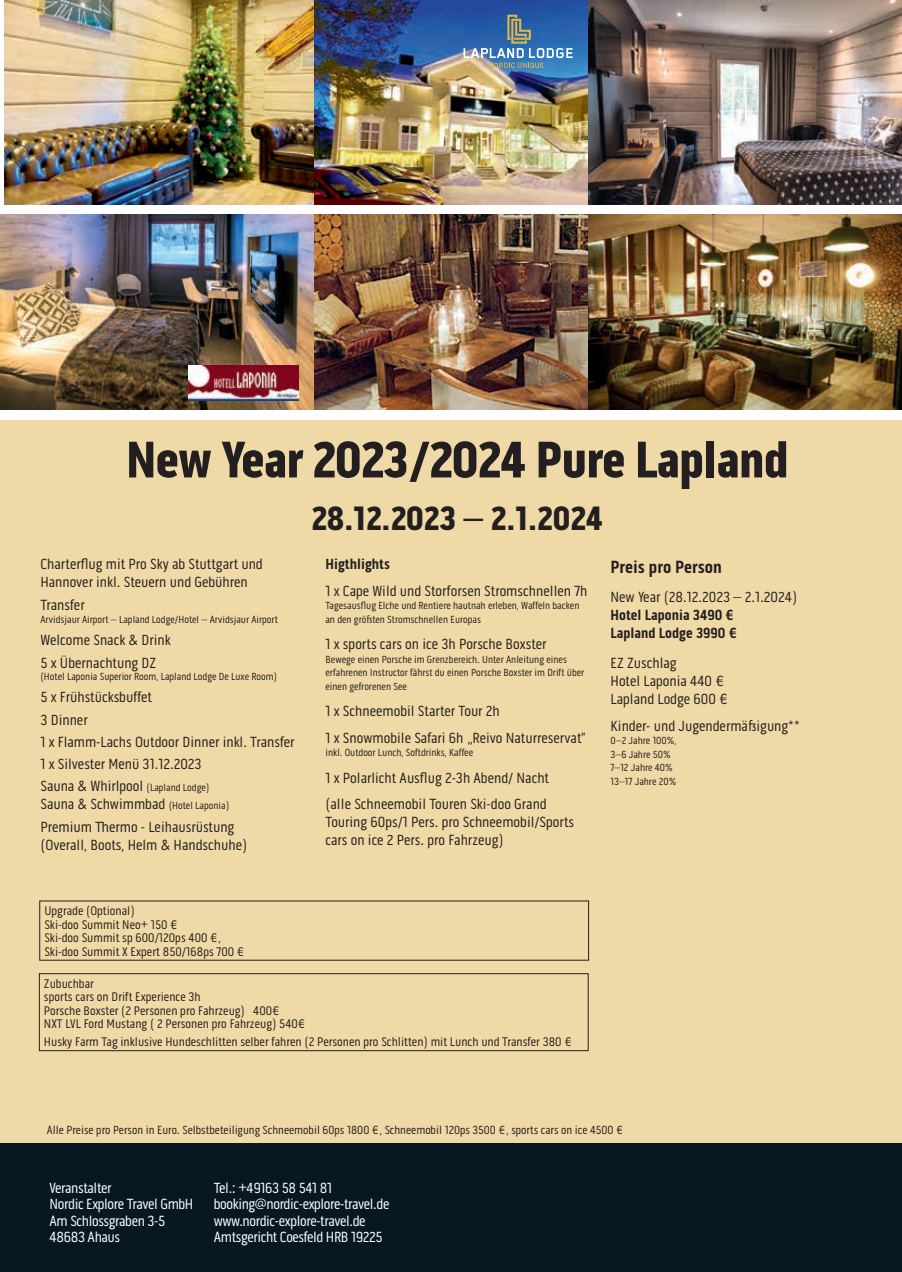
<style>
.page{position:relative;width:902px;height:1272px;background:#fff}
.page>*{position:absolute;margin:0;border:0;box-sizing:border-box;transform-origin:0 0}
.t1{font:900 52.5px "Pill Gothic 300 mg";letter-spacing:-.02em;color:#231f20}
.t2{font:900 34.5px "Pill Gothic 300 mg";color:#231f20}
.t3{font:700 18px "Pill Gothic 300 mg";color:#231f20}
.t4{font:15px/22.2px "Pill Gothic 300 mg";color:#231f20}
.t5{font:15px/16.5px "Pill Gothic 300 mg";letter-spacing:-.025em;color:#fff}
.t6{font:700 15px/18px "Pill Gothic 300 mg";color:#231f20}
.t7{font:12.75px/13.5px "Pill Gothic 300 mg";color:#231f20}
.t8{font:12px "Pill Gothic 300 mg";color:#231f20}
.t9{font:10.5px/13.5px "Pill Gothic 300 mg";color:#231f20}
.s1{font-size:10.5px}
</style>
<div class="page">
<div style="left:0;top:420px;width:901px;height:847px;background:#efd9a6"></div>
<div style="left:0;top:1143px;width:901px;height:128px;background:#071822"></div>
<img style="left:4px;top:0;width:897px;height:204px">
<img style="left:0;top:214px;width:901px;height:196px">
<img style="left:188px;top:365px;width:110px;height:35px">
<svg style="left:463px;top:14px;width:109px;height:54px"></svg>
<div style="left:39px;top:973px;width:549px;height:78px;border:1px solid #231f20"></div>
<h1 class="t1" style="left:126px;top:428px;width:664px">New Year 2023/2024 Pure Lapland</h1>
<h2 class="t2" style="left:311px;top:497px;width:293px">28.12.2023 – 2.1.2024</h2>
<p class="t4" style="left:40px;top:555px;width:224px;line-height:18px">Charterflug mit Pro Sky ab Stuttgart und<br>Hannover inkl. Steuern und Gebühren</p>
<p class="t4" style="left:40px;top:593px;width:46px">Transfer</p>
<p class="t9" style="left:40px;top:612px;width:239px">Arvidsjaur Airport – Lapland Lodge/Hotel – Arvidsjaur Airport</p>
<p class="t4" style="left:40px;top:629px;width:132px">Welcome Snack &amp; Drink<br>5 x Übernachtung DZ</p>
<p class="t9" style="left:40px;top:670px;width:238px">(Hotel Laponia Superior Room, Lapland Lodge De Luxe Room)</p>
<p class="t4" style="left:40px;top:686px;width:255px">5 x Frühstücksbuffet<br>3 Dinner<br>1 x Flamm-Lachs Outdoor Dinner inkl. Transfer<br>1 x Silvester Menü 31.12.2023<br>Sauna &amp; Whirlpool <span class="s1">(Lapland Lodge)</span></p>
<p class="t4" style="left:40px;top:793px;width:195px">Sauna &amp; Schwimmbad <span class="s1">(Hotel Laponia)<br></span>Premium Thermo - Leihausrüstung</p>
<p class="t4" style="left:40px;top:833px;width:208px">(Overall, Boots, Helm &amp; Handschuhe)</p>
<p class="t6" style="left:325px;top:555px;width:66px">Higthlights</p>
<p class="t4" style="left:325px;top:579px;width:263px">1 x Cape Wild und Storforsen Stromschnellen 7h</p>
<p class="t9" style="left:325px;top:599px;width:255px">Tagesausflug Elche und Rentiere hautnah erleben, Waffeln backen an den grössten Stromschnellen Europas</p>
<p class="t4" style="left:325px;top:633px;width:223px">1 x sports cars on ice 3h Porsche Boxster</p>
<p class="t9" style="left:325px;top:652px;width:260px">Bewege einen Porsche im Grenzbereich. Unter Anleitung eines erfahrenen Instructor fährst du einen Porsche Boxster im Drift über einen gefrorenen See</p>
<p class="t4" style="left:325px;top:698px;width:261px;line-height:26.5px">1 x Schneemobil Starter Tour 2h<br>1 x Snowmobile Safari 6h „Reivo Naturreservat“</p>
<p class="t9" style="left:325px;top:746px;width:149px">inkl. Outdoor Lunch, Softdrinks, Kaffee</p>
<p class="t4" style="left:325px;top:764px;width:225px;line-height:26.5px">1 x Polarlicht Ausflug 2-3h Abend/ Nacht (alle Schneemobil Touren Ski-doo Grand</p>
<p class="t4" style="left:325px;top:813px;width:250px;line-height:18px">Touring 60ps/1 Pers. pro Schneemobil/Sports cars on ice 2 Pers. pro Fahrzeug)</p>
<p class="t3" style="left:610px;top:556px;width:113px">Preis pro Person</p>
<p class="t4" style="left:610px;top:585px;width:188px">New Year (28.12.2023 – 2.1.2024)</p>
<p class="t6" style="left:610px;top:605px;width:129px">Hotel Laponia 3490 €<br>Lapland Lodge 3990 €</p>
<p class="t4" style="left:610px;top:654px;width:120px;line-height:18px">EZ Zuschlag<br>Hotel Laponia 440 €<br>Lapland Lodge 600 €</p>
<p class="t4" style="left:610px;top:714px;width:191px">Kinder- und Jugendermäßigung**</p>
<p class="t9" style="left:610px;top:734px;width:67px">0–2 Jahre 100%,<br>3–6 Jahre 50%<br>7–12 Jahre 40%<br>13–17 Jahre 20%</p>
<p class="t7" style="left:44px;top:904px;width:202px">Upgrade (Optional)<br>Ski-doo Summit Neo+ 150 €<br>Ski-doo Summit sp 600/120ps 400 €,<br>Ski-doo Summit X Expert 850/168ps 700 €</p>
<p class="t7" style="left:44px;top:976px;width:263px">Zubuchbar<br>sports cars on Drift Experience 3h<br>Porsche Boxster (2 Personen pro Fahrzeug) 400€<br>NXT LVL Ford Mustang ( 2 Personen pro Fahrzeug) 540€</p>
<p class="t7" style="left:44px;top:1035px;width:530px">Husky Farm Tag inklusive Hundeschlitten selber fahren (2 Personen pro Schlitten) mit Lunch und Transfer 380 €</p>
<p class="t8" style="left:47px;top:1122px;width:578px">Alle Preise pro Person in Euro. Selbstbeteiligung Schneemobil 60ps 1800 €, Schneemobil 120ps 3500 €, sports cars on ice 4500 €</p>
<p class="t5" style="left:50px;top:1179px;width:145px">Veranstalter<br>Nordic Explore Travel GmbH<br>Am Schlossgraben 3-5<br>48683 Ahaus</p>
<p class="t5" style="left:214px;top:1179px;width:177px">Tel.: +49163 58 541 81 booking@nordic-explore-travel.de www.nordic-explore-travel.de<br>Amtsgericht Coesfeld HRB 19225</p>
</div>
